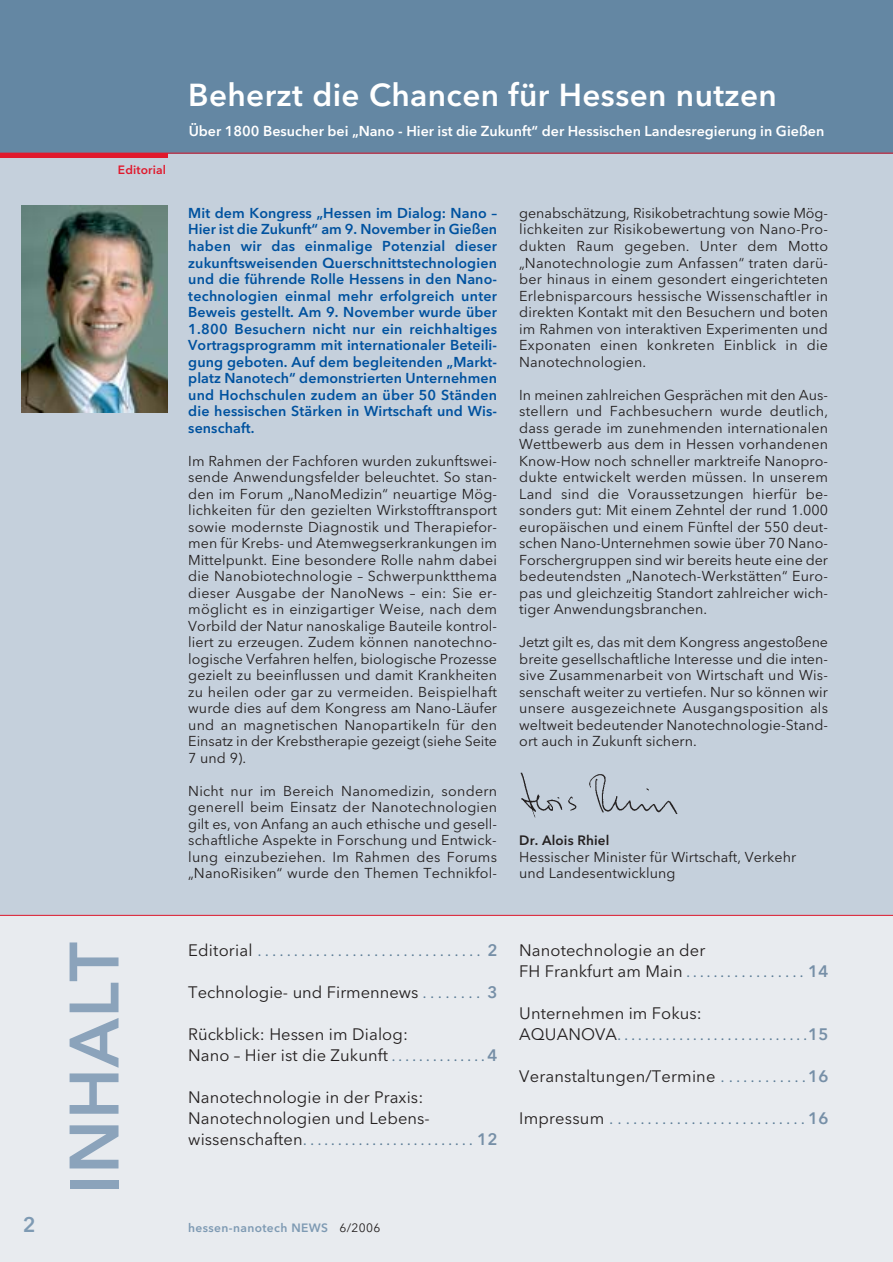
<style>
.page{position:relative;width:893px;height:1262px;background:#fff}
.page>*{position:absolute;margin:0;border:0;box-sizing:border-box;transform-origin:0 0}
.t1{font:600 69px "Avenir Next LT Pro";letter-spacing:.01em;color:#8ba3bb}
.t2{font:600 31.5px "Avenir Next LT Pro";letter-spacing:.01em;color:#fff}
.t3{font:600 21px "Avenir Next LT Pro";color:#7e9ab3}
.t4{font:16.5px/21px "Avenir Next LT Pro";letter-spacing:.005em;color:#231f1f}
.t5{font:16.5px/21px "Avenir Next LT Pro";letter-spacing:.005em;color:#5b7c96}
.t6{font:14.25px/16.5px "Avenir Next LT Pro";letter-spacing:.005em;color:#231f1f;text-align:justify}
.t7{font:600 14.25px/16.5px "Avenir Next LT Pro";letter-spacing:.01em;color:#00529f;text-align:justify}
.t8{font:600 14.25px "Avenir Next LT Pro";color:#fff}
.t9{font:600 13.5px "Avenir Next LT Pro";letter-spacing:.01em;color:#231f1f}
.t10{font:600 12px "Avenir Next LT Pro";letter-spacing:.03em;color:#7e9ab3}
.t11{font:600 12px "Avenir Next LT Pro";letter-spacing:.01em;color:#e0192d}
.s1{color:#231f1f}
.s2{font-weight:600;color:#768fa7}
.s3{color:#5b7c96}
.s4{font-weight:400;color:#231f1f}
</style>
<div class="page">
<div style="left:0;top:653px;width:892px;height:609px;background:#e8ebef"></div>
<div style="left:0;top:0;width:892px;height:915px;background:#c5d0dc"></div>
<div style="left:0;top:0;width:892px;height:153px;background:#6487a3"></div>
<img style="left:21px;top:206px;width:147px;height:207px">
<img style="left:520px;top:772px;width:157px;height:46px">
<hr style="left:0;top:153px;width:168px;height:4px;background:#e0192d">
<hr style="left:0;top:153px;width:892px;height:1px;background:#e0192d">
<hr style="left:0;top:915px;width:892px;height:1px;background:#e0192d">
<h2 class="t2" style="left:188px;top:83px;width:590px">Beherzt die Chancen für Hessen nutzen</h2>
<p class="t11" style="left:118px;top:165px;width:50px">Editorial</p>
<p class="t8" style="left:189px;top:126px;width:637px">Über 1800 Besucher bei „Nano - Hier ist die Zukunft“ der Hessischen Landesregierung in Gießen</p>
<p class="t7" style="left:188px;top:206px;width:310px">Mit dem Kongress „Hessen im Dialog: Nano – Hier ist die Zukunft“ am 9. November in Gießen haben wir das einmalige Potenzial dieser zukunftsweisenden Querschnittstechnologien und die führende Rolle Hessens in den Nano&shy;technologien einmal mehr erfolgreich unter Beweis gestellt. Am 9. November wurde über 1.800 Besuchern nicht nur ein reichhaltiges Vortragsprogramm mit internationaler Beteili&shy;gung geboten. Auf dem begleitenden „Markt&shy;platz Nanotech“ demonstrierten Unternehmen und Hochschulen zudem an über 50 Ständen die hessischen Stärken in Wirtschaft und Wis&shy;senschaft.</p>
<p class="t6" style="left:188px;top:453px;width:310px">Im Rahmen der Fachforen wurden zukunftswei&shy;sende Anwendungsfelder beleuchtet. So stan&shy;den im Forum „NanoMedizin“ neuartige Mög&shy;lichkeiten für den gezielten Wirkstofftransport sowie modernste Diagnostik und Therapiefor&shy;men für Krebs- und Atemwegserkrankungen im Mittelpunkt. Eine besondere Rolle nahm dabei die Nanobiotechnologie – Schwerpunktthema dieser Ausgabe der NanoNews – ein: Sie er&shy;möglicht es in einzigartiger Weise, nach dem Vorbild der Natur nanoskalige Bauteile kontrol&shy;liert zu erzeugen. Zudem können nanotechno&shy;logische Verfahren helfen, biologische Prozesse gezielt zu beeinflussen und damit Krankheiten zu heilen oder gar zu vermeiden. Beispielhaft wurde dies auf dem Kongress am Nano-Läufer und an magnetischen Nanopartikeln für den Einsatz in der Krebstherapie gezeigt (siehe Seite 7 und 9).</p>
<p class="t6" style="left:188px;top:783px;width:310px">Nicht nur im Bereich Nanomedizin, sondern generell beim Einsatz der Nanotechnologien gilt es, von Anfang an auch ethische und gesell&shy;schaftliche Aspekte in Forschung und Entwick&shy;lung einzubeziehen. Im Rahmen des Forums „NanoRisiken“ wurde den Themen Technikfol-</p>
<p class="t6" style="left:519px;top:206px;width:310px">genabschätzung, Risikobetrachtung sowie Mög&shy;lichkeiten zur Risikobewertung von Nano-Pro&shy;dukten Raum gegeben. Unter dem Motto „Nanotechnologie zum Anfassen“ traten darü&shy;ber hinaus in einem gesondert eingerichteten Erlebnisparcours hessische Wissenschaftler in direkten Kontakt mit den Besuchern und boten im Rahmen von interaktiven Experimenten und Exponaten einen konkreten Einblick in die Nanotechnologien.</p>
<p class="t6" style="left:519px;top:387px;width:310px">In meinen zahlreichen Gesprächen mit den Aus&shy;stellern und Fachbesuchern wurde deutlich, dass gerade im zunehmenden internationalen Wettbewerb aus dem in Hessen vorhandenen Know-How noch schneller marktreife Nanopro&shy;dukte entwickelt werden müssen. In unserem Land sind die Voraussetzungen hierfür be&shy;sonders gut: Mit einem Zehntel der rund 1.000 europäischen und einem Fünftel der 550 deut&shy;schen Nano-Unternehmen sowie über 70 Nano-Forschergruppen sind wir bereits heute eine der bedeutendsten „Nanotech-Werkstätten“ Euro&shy;pas und gleichzeitig Standort zahlreicher wich&shy;tiger Anwendungsbranchen.</p>
<p class="t6" style="left:519px;top:635px;width:310px">Jetzt gilt es, das mit dem Kongress angestoßene breite gesellschaftliche Interesse und die inten&shy;sive Zusammenarbeit von Wirtschaft und Wis&shy;senschaft weiter zu vertiefen. Nur so können wir unsere ausgezeichnete Ausgangsposition als weltweit bedeutender Nanotechnologie-Stand&shy;ort auch in Zukunft sichern.</p>
<p class="t9" style="left:519px;top:835px;width:92px">Dr. Alois Rhiel</p>
<p class="t6" style="left:519px;top:849px;width:278px">Hessischer Minister für Wirtschaft, Verkehr und Landesentwicklung</p>
<h1 class="t1" style="left:68px;top:1194px;width:253px;rotate:-90deg">INHALT</h1>
<p class="t5" style="left:188px;top:941px;width:311px"><span class="s1">Editorial</span> . . . . . . . . . . . . . . . . . . . . . . . . . . . . . . . <span class="s2">2</span></p>
<p class="t4" style="left:188px;top:983px;width:311px">Technologie- und Firmennews <span class="s3">. . . . . . . .</span> <span class="s2">3</span></p>
<p class="t4" style="left:188px;top:1025px;width:311px">Rückblick: Hessen im Dialog:<br>Nano – Hier ist die Zukunft <span class="s3">. . . . . . . . . . . . . .</span><span class="s2">4</span></p>
<p class="t4" style="left:188px;top:1088px;width:311px">Nanotechnologie in der Praxis:<br>Nanotechnologien und Lebens&shy;wissenschaften<span class="s3">. . . . . . . . . . . . . . . . . . . . . . . . .</span> <span class="s2">12</span></p>
<p class="t4" style="left:519px;top:941px;width:311px">Nanotechnologie an der<br>FH Frankfurt am Main <span class="s3">. . . . . . . . . . . . . . . . .</span> <span class="s2">14</span></p>
<p class="t5" style="left:519px;top:1004px;width:311px"><span class="s1">Unternehmen im Fokus:<br>AQUANOVA</span>. . . . . . . . . . . . . . . . . . . . . . . . . . . .<span class="s2">15</span></p>
<p class="t4" style="left:519px;top:1067px;width:311px">Veranstaltungen/Termine <span class="s3">. . . . . . . . . . . .</span><span class="s2">16</span></p>
<p class="t5" style="left:519px;top:1109px;width:311px"><span class="s1">Impressum</span> . . . . . . . . . . . . . . . . . . . . . . . . . . . <span class="s2">16</span></p>
<h3 class="t3" style="left:23px;top:1216px;width:14px">2</h3>
<p class="t10" style="left:188px;top:1222px;width:194px">hessen-nanotech NEWS <span class="s4">6/2006</span></p>
</div>
